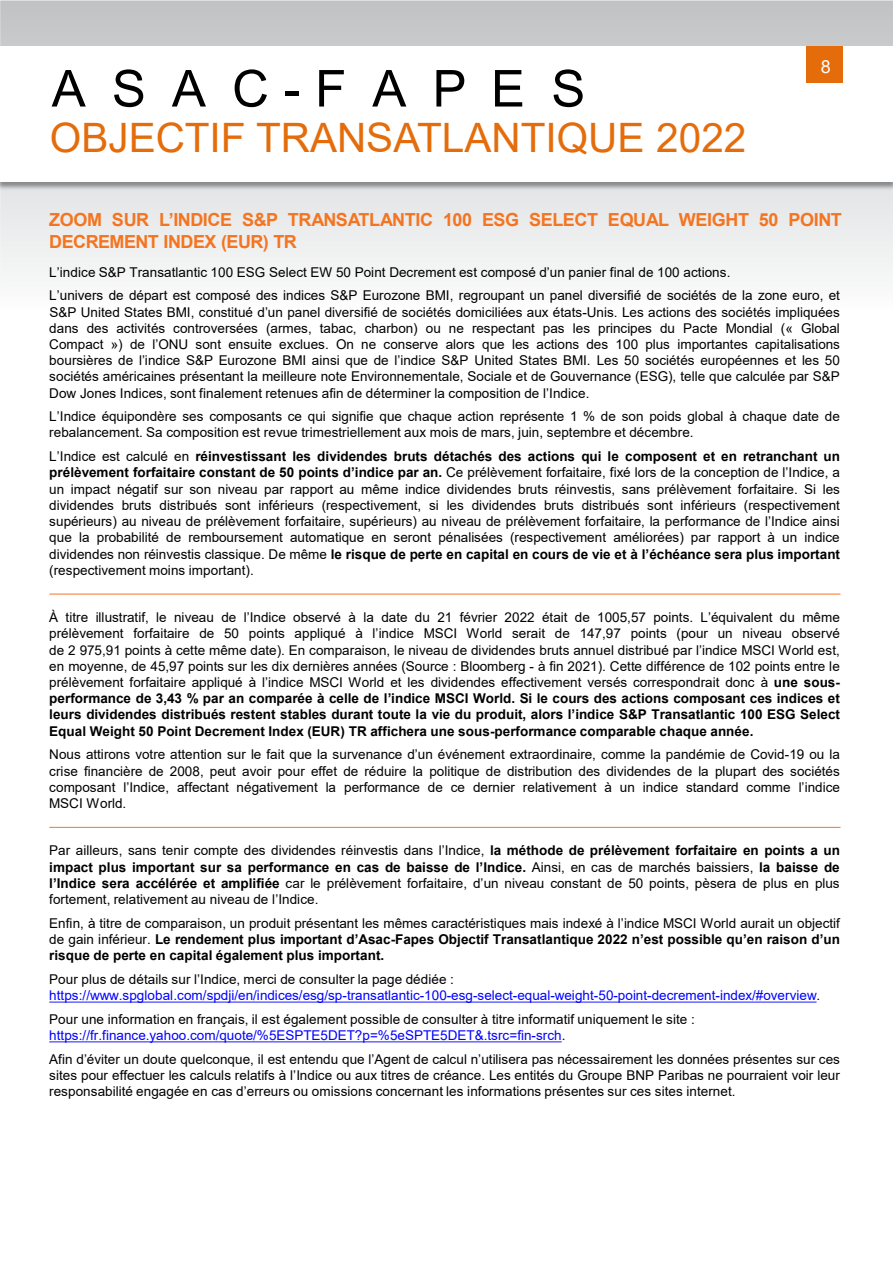
<style>
.page{position:relative;width:893px;height:1264px;background:#fff}
.page>*{position:absolute;margin:0;border:0;box-sizing:border-box;transform-origin:0 0}
.t1{font:51px "Arial";color:#000}
.t2{font:40.5px "Arial";color:#e46c0a}
.t3{font:700 18px/21.6px "Arial";letter-spacing:-.025em;color:#f47521}
.t4{font:18px "Arial";color:#fff}
.t5{font:13.5px/16.2px "Arial";letter-spacing:.005em;color:#000;text-align:justify}
.t6{font:700 13.5px/16.2px "Arial";color:#000;text-align:justify}
.t7{font:13.5px "Arial";letter-spacing:.005em;color:#00f}
.s1{font-weight:700}
.s2{font-weight:400}
.s3{color:#000}
</style>
<div class="page">
<img style="left:0;top:0;width:892px;height:1043px">
<img style="left:0;top:44px;width:892px;height:148px">
<div style="left:0;top:46px;width:892px;height:135px;background:#fff"></div>
<div style="left:806px;top:46px;width:36px;height:36px;background:#e46c0a"></div>
<svg style="left:49px;top:1001px;width:767px;height:1px"></svg>
<svg style="left:49px;top:1041px;width:512px;height:1px"></svg>
<hr style="left:49px;top:593px;width:791px;height:1px;background:#f47521">
<hr style="left:49px;top:826px;width:791px;height:1px;background:#f47521">
<h1 class="t1" style="left:52px;top:53px;width:535px">A S A C -F A PE S</h1>
<h2 class="t2" style="left:50px;top:110px;width:698px">OBJECTIF TRANSATLANTIQUE 2022</h2>
<p class="t4" style="left:814px;top:54px;width:24px">‹#›8</p>
<p class="t3" style="left:49px;top:209px;width:794px">ZOOM SUR L’INDICE S&amp;P TRANSATLANTIC 100 ESG SELECT EQUAL WEIGHT 50 POINT<br>DECREMENT INDEX (EUR) TR</p>
<p class="t5" style="left:49px;top:263px;width:682px">L’indice S&amp;P Transatlantic 100 ESG Select EW 50 Point Decrement est composé d’un panier final de 100 actions.</p>
<p class="t5" style="left:49px;top:287px;width:792px">L’univers de départ est composé des indices S&amp;P Eurozone BMI, regroupant un panel diversifié de sociétés de la zone euro, et S&amp;P United States BMI, constitué d’un panel diversifié de sociétés domiciliées aux états-Unis. Les actions des sociétés impliquées dans des activités controversées (armes, tabac, charbon) ou ne respectant pas les principes du Pacte Mondial (« Global Compact ») de l’ONU sont ensuite exclues. On ne conserve alors que les actions des 100 plus importantes capitalisations boursières de l’indice S&amp;P Eurozone BMI ainsi que de l’indice S&amp;P United States BMI. Les 50 sociétés européennes et les 50 sociétés américaines présentant la meilleure note Environnementale, Sociale et de Gouvernance (ESG), telle que calculée par S&amp;P Dow Jones Indices, sont finalement retenues afin de déterminer la composition de l’Indice.</p>
<p class="t5" style="left:49px;top:408px;width:792px">L’Indice équipondère ses composants ce qui signifie que chaque action représente 1 % de son poids global à chaque date de rebalancement. Sa composition est revue trimestriellement aux mois de mars, juin, septembre et décembre.</p>
<p class="t5" style="left:49px;top:448px;width:792px">L’Indice est calculé en <span class="s1">réinvestissant les dividendes bruts détachés des actions qui le composent et en retranchant un prélèvement forfaitaire constant de 50 points d’indice par an.</span> Ce prélèvement forfaitaire, fixé lors de la conception de l’Indice, a un impact négatif sur son niveau par rapport au même indice dividendes bruts réinvestis, sans prélèvement forfaitaire. Si les dividendes bruts distribués sont inférieurs (respectivement, si les dividendes bruts distribués sont inférieurs (respectivement supérieurs) au niveau de prélèvement forfaitaire, supérieurs) au niveau de prélèvement forfaitaire, la performance de l’Indice ainsi que la probabilité de remboursement automatique en seront pénalisées (respectivement améliorées) par rapport à un indice dividendes non réinvestis classique. De même <span class="s1">le risque de perte en capital en cours de vie et à l’échéance sera plus important </span>(respectivement moins important).</p>
<p class="t5" style="left:49px;top:609px;width:792px">À titre illustratif, le niveau de l’Indice observé à la date du 21 février 2022 était de 1005,57 points. L’équivalent du même prélèvement forfaitaire de 50 points appliqué à l’indice MSCI World serait de 147,97 points (pour un niveau observé de 2 975,91 points à cette même date). En comparaison, le niveau de dividendes bruts annuel distribué par l’indice MSCI World est, en moyenne, de 45,97 points sur les dix dernières années (Source : Bloomberg - à fin 2021). Cette différence de 102 points entre le prélèvement forfaitaire appliqué à l’indice MSCI World et les dividendes effectivement versés correspondrait donc à <span class="s1">une sous&shy;performance de 3,43 % par an comparée à celle de l’indice MSCI World. Si le cours des actions composant ces indices et leurs dividendes distribués restent stables durant toute la vie du produit, alors l’indice S&amp;P Transatlantic 100 ESG Select Equal Weight 50 Point Decrement Index (EUR) TR affichera une sous-performance comparable chaque année.</span></p>
<p class="t5" style="left:49px;top:746px;width:792px">Nous attirons votre attention sur le fait que la survenance d’un événement extraordinaire, comme la pandémie de Covid-19 ou la crise financière de 2008, peut avoir pour effet de réduire la politique de distribution des dividendes de la plupart des sociétés composant l’Indice, affectant négativement la performance de ce dernier relativement à un indice standard comme l’indice MSCI World.</p>
<p class="t5" style="left:49px;top:842px;width:792px">Par ailleurs, sans tenir compte des dividendes réinvestis dans l’Indice, <span class="s1">la méthode de prélèvement forfaitaire en points a un impact plus important sur sa performance en cas de baisse de l’Indice.</span> Ainsi, en cas de marchés baissiers, <span class="s1">la baisse de l’Indice sera accélérée et amplifiée</span> car le prélèvement forfaitaire, d’un niveau constant de 50 points, pèsera de plus en plus fortement, relativement au niveau de l’Indice.</p>
<p class="t6" style="left:49px;top:914px;width:792px"><span class="s2">Enfin, à titre de comparaison, un produit présentant les mêmes caractéristiques mais indexé à l’indice MSCI World aurait un objectif de gain inférieur.</span> Le rendement plus important d’Asac-Fapes Objectif Transatlantique 2022 n’est possible qu’en raison d’un risque de perte en capital également plus important.</p>
<p class="t5" style="left:49px;top:970px;width:406px">Pour plus de détails sur l’Indice, merci de consulter la page dédiée :</p>
<p class="t7" style="left:49px;top:985px;width:772px">https://www.spglobal.com/spdji/en/indices/esg/sp-transatlantic-100-esg-select-equal-weight-50-point-decrement-index/#overview<span class="s3">.</span></p>
<p class="t5" style="left:49px;top:1010px;width:647px">Pour une information en français, il est également possible de consulter à titre informatif uniquement le site :</p>
<p class="t7" style="left:49px;top:1025px;width:517px">https://fr.finance.yahoo.com/quote/%5ESPTE5DET?p=%5eSPTE5DET&amp;.tsrc=fin-srch<span class="s3">.</span></p>
<p class="t5" style="left:49px;top:1050px;width:792px">Afin d’éviter un doute quelconque, il est entendu que l’Agent de calcul n’utilisera pas nécessairement les données présentes sur ces sites pour effectuer les calculs relatifs à l’Indice ou aux titres de créance. Les entités du Groupe BNP Paribas ne pourraient voir leur responsabilité engagée en cas d’erreurs ou omissions concernant les informations présentes sur ces sites internet.</p>
</div>
